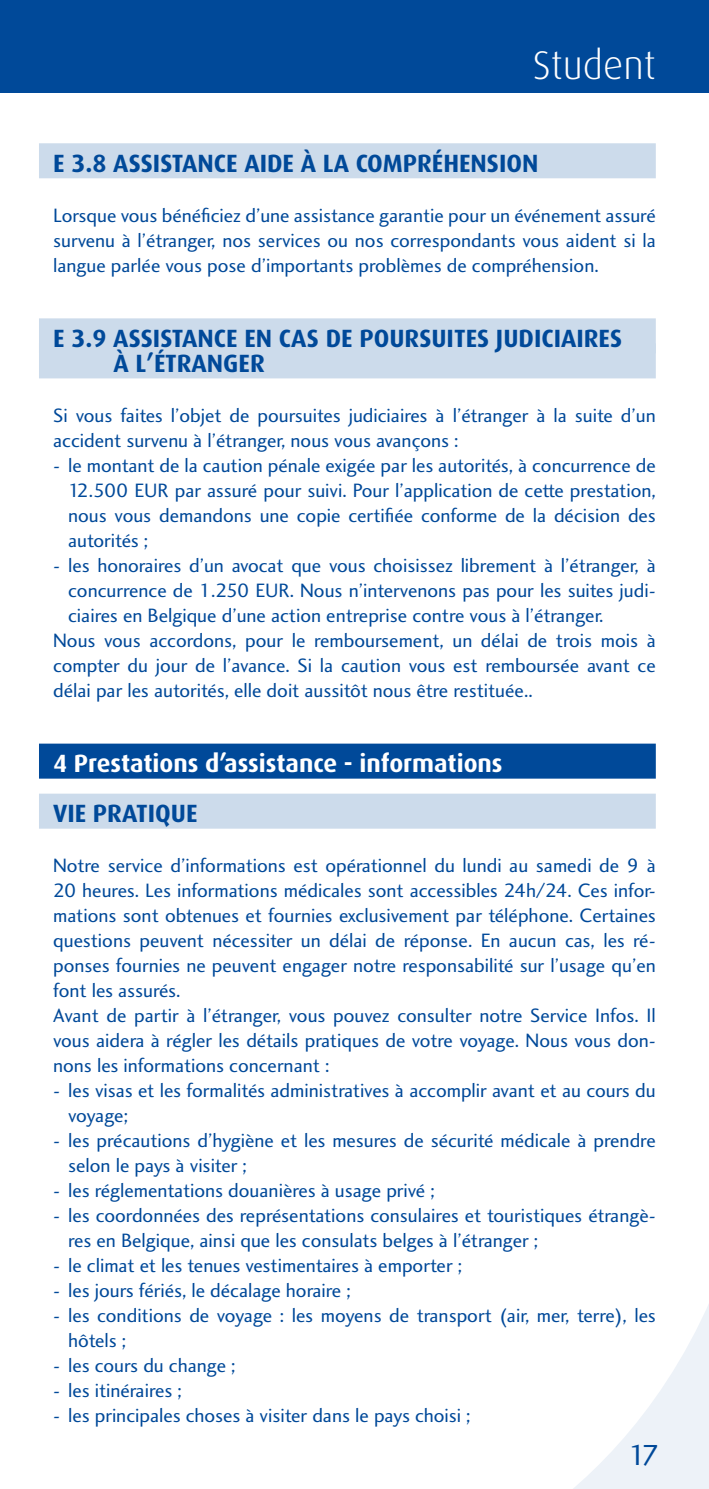
<style>
.page{position:relative;width:709px;height:1489px;background:#fff}
.page>*{position:absolute;margin:0;border:0;box-sizing:border-box;transform-origin:0 0}
.t1{font:300 40px "Dax";color:#fff}
.t2{font:30px "Charlotte Sans Book Plain";color:#004999}
.subtitel{font:700 25px "Dax";color:#004999}
.titel{font:700 25px "Dax";color:#fff}
.body{font:20px/25px "Charlotte Sans Book Plain";color:#004999;text-align:justify}
</style>
<div class="page">
<svg style="left:574px;top:1304px;width:135px;height:184px"></svg>
<div style="left:0;top:0;width:709px;height:92px;background:#004999"></div>
<div style="left:39px;top:143px;width:617px;height:35px;background:#ccdbeb"></div>
<div style="left:39px;top:318px;width:617px;height:35px;background:#ccdbeb"></div>
<div style="left:39px;top:343px;width:617px;height:35px;background:#ccdbeb"></div>
<div style="left:39px;top:743px;width:617px;height:35px;background:#004999"></div>
<div style="left:39px;top:793px;width:617px;height:35px;background:#ccdbeb"></div>
<h1 class="t1" style="left:533px;top:43px;width:124px">Student</h1>
<p class="subtitel" style="left:53px;top:149px;width:487px">E 3.8 ASSISTANCE AIDE À LA COMPRÉHENSION</p>
<p class="body" style="left:53px;top:202px;width:604px">Lorsque vous bénéficiez d’une assistance garantie pour un événement assuré survenu à l’étranger, nos services ou nos correspondants vous aident si la langue parlée vous pose d’importants problèmes de compréhension.</p>
<p class="subtitel" style="left:53px;top:324px;width:570px">E 3.9 ASSISTANCE EN CAS DE POURSUITES JUDICIAIRES</p>
<p class="subtitel" style="left:113px;top:349px;width:153px">À L’ÉTRANGER</p>
<p class="body" style="left:53px;top:402px;width:604px">Si vous faites l’objet de poursuites judiciaires à l’étranger à la suite d’un accident survenu à l’étranger, nous vous avançons :</p>
<p class="body" style="left:68px;top:452px;width:589px;text-indent:-15px">- le montant de la caution pénale exigée par les autorités, à concurrence de 12.500 EUR par assuré pour suivi. Pour l’application de cette prestation, nous vous demandons une copie certifiée conforme de la décision des autorités ;</p>
<p class="body" style="left:68px;top:552px;width:589px;text-indent:-15px">- les honoraires d’un avocat que vous choisissez librement à l’étranger, à concurrence de 1.250 EUR. Nous n’intervenons pas pour les suites judi&shy;ciaires en Belgique d’une action entreprise contre vous à l’étranger.</p>
<p class="body" style="left:53px;top:627px;width:604px">Nous vous accordons, pour le remboursement, un délai de trois mois à compter du jour de l’avance. Si la caution vous est remboursée avant ce délai par les autorités, elle doit aussitôt nous être restituée..</p>
<p class="titel" style="left:53px;top:749px;width:451px">4 Prestations d’assistance - informations</p>
<p class="subtitel" style="left:53px;top:799px;width:146px">VIE PRATIQUE</p>
<p class="body" style="left:53px;top:852px;width:604px">Notre service d’informations est opérationnel du lundi au samedi de 9 à 20 heures. Les informations médicales sont accessibles 24h/24. Ces infor&shy;mations sont obtenues et fournies exclusivement par téléphone. Certaines questions peuvent nécessiter un délai de réponse. En aucun cas, les ré&shy;ponses fournies ne peuvent engager notre responsabilité sur l’usage qu’en font les assurés.</p>
<p class="body" style="left:53px;top:1002px;width:604px">Avant de partir à l’étranger, vous pouvez consulter notre Service Infos. Il vous aidera à régler les détails pratiques de votre voyage. Nous vous don&shy;nons les informations concernant :</p>
<p class="body" style="left:68px;top:1077px;width:589px;text-indent:-15px">- les visas et les formalités administratives à accomplir avant et au cours du voyage;</p>
<p class="body" style="left:68px;top:1127px;width:589px;text-indent:-15px">- les précautions d’hygiène et les mesures de sécurité médicale à prendre selon le pays à visiter ;</p>
<p class="body" style="left:53px;top:1177px;width:383px">- les réglementations douanières à usage privé ;</p>
<p class="body" style="left:68px;top:1202px;width:589px;text-indent:-15px">- les coordonnées des représentations consulaires et touristiques étrangè&shy;res en Belgique, ainsi que les consulats belges à l’étranger ;</p>
<p class="body" style="left:53px;top:1252px;width:410px">- le climat et les tenues vestimentaires à emporter ;</p>
<p class="body" style="left:53px;top:1277px;width:299px">- les jours fériés, le décalage horaire ;</p>
<p class="body" style="left:68px;top:1302px;width:589px;text-indent:-15px">- les conditions de voyage : les moyens de transport (air, mer, terre), les hôtels ;</p>
<p class="body" style="left:53px;top:1352px;width:184px">- les cours du change ;</p>
<p class="body" style="left:53px;top:1377px;width:130px">- les itinéraires ;</p>
<p class="body" style="left:53px;top:1402px;width:419px">- les principales choses à visiter dans le pays choisi ;</p>
<h2 class="t2" style="left:628px;top:1436px;width:33px">17</h2>
</div>
